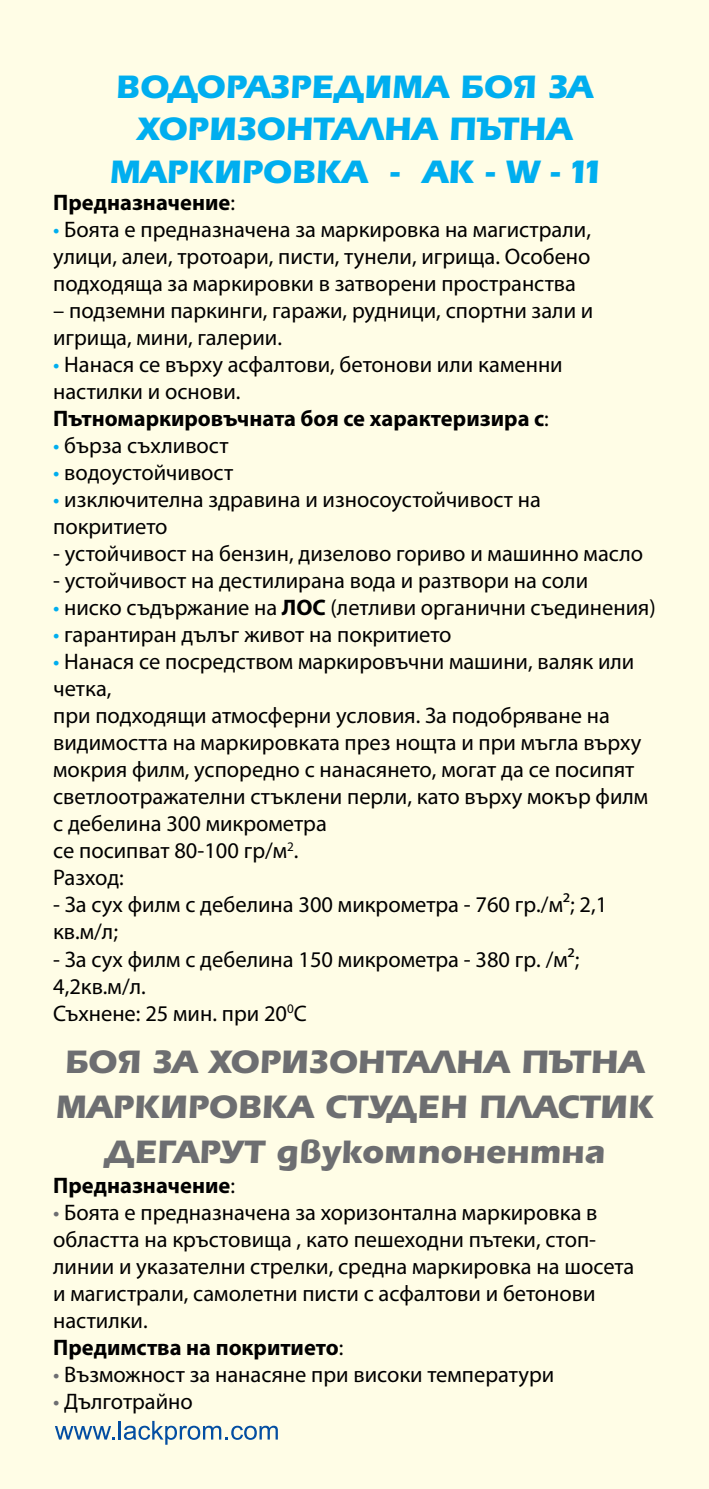
<style>
.page{position:relative;width:709px;height:1489px;background:#fff}
.page>*{position:absolute;margin:0;border:0;box-sizing:border-box;transform-origin:0 0}
.t1{font:35px/45px "Erika BG Bold";color:#6d6e71}
.t2{font:35px "Erika BG Bold";color:#00aeef}
.t3{font:22.5px/27px "Myriad Pro";color:#000}
.t4{font:700 22.5px "Myriad Pro";color:#000}
.s1{font-weight:400}
.s2{color:#00aeef}
.s3{font-weight:700}
.s4{color:#6d6e71}
</style>
<div class="page">
<div style="left:0;top:0;width:709px;height:1488px;background:#fffde6"></div>
<svg style="left:55px;top:1420px;width:223px;height:24px"></svg>
<hr style="left:708px;top:0;width:1px;height:1488px;background:#fff200">
<h1 class="t2" style="left:116px;top:68px;width:51px">Водоразредима</h1>
<h1 class="t2" style="left:460px;top:68px;width:26px">боя</h1>
<h1 class="t2" style="left:547px;top:68px;width:24px">за</h1>
<h1 class="t2" style="left:137px;top:111px;width:27px">хоризонтална</h1>
<h1 class="t2" style="left:449px;top:111px;width:26px">пътна</h1>
<h1 class="t2" style="left:109px;top:153px;width:27px">маркировка</h1>
<h1 class="t2" style="left:390px;top:153px;width:211px">- АК - W - 11</h1>
<p class="t4" style="left:53px;top:188px;width:183px">Предназначение<span class="s1">:</span></p>
<p class="t3" style="left:53px;top:216px;width:539px;text-align:justify"><span class="s2">•</span> Боята е предназначена за маркировка на магистрали, улици, алеи, тротоари, писти, тунели, игрища. Особено подходяща за маркировки в затворени пространства</p>
<p class="t3" style="left:53px;top:297px;width:542px">– подземни паркинги, гаражи, рудници, спортни зали и игрища, мини, галерии.</p>
<p class="t3" style="left:53px;top:351px;width:511px"><span class="s2">•</span> Нанася се върху асфалтови, бетонови или каменни настилки и основи.<br><span class="s3">Пътномаркировъчната боя се характеризира с</span>:</p>
<p class="t3" style="left:53px;top:432px;width:177px"><span class="s2">•</span> бърза съхливост</p>
<p class="t3" style="left:53px;top:459px;width:182px"><span class="s2">•</span> водоустойчивост</p>
<p class="t3" style="left:53px;top:486px;width:489px"><span class="s2">•</span> изключителна здравина и износоустойчивост на покритието</p>
<p class="t3" style="left:53px;top:540px;width:591px">- устойчивост на бензин, дизелово гориво и машинно масло</p>
<p class="t3" style="left:53px;top:567px;width:536px">- устойчивост на дестилирана вода и разтвори на соли</p>
<p class="t3" style="left:53px;top:594px;width:604px"><span class="s2">•</span> ниско съдържание на <span class="s3">ЛОС</span> (летливи органични съединения)</p>
<p class="t3" style="left:53px;top:621px;width:400px"><span class="s2">•</span> гарантиран дълъг живот на покритието</p>
<p class="t3" style="left:53px;top:648px;width:596px"><span class="s2">•</span> Нанася се посредством маркировъчни машини, валяк или четка,<br>при подходящи атмосферни условия. За подобряване на видимостта на маркировката през нощта и при мъгла върху мокрия филм, успоредно с нанасянето, могат да се посипят светлоотражателни стъклени перли, като върху мокър филм с дебелина 300 микрометра<br>се посипват 80-100 гр/м<sup>2</sup>.<br>Разход:</p>
<p class="t3" style="left:53px;top:891px;width:555px">- За сух филм с дебелина 300 микрометра - 760 гр./м²; 2,1 кв.м/л;</p>
<p class="t3" style="left:53px;top:945px;width:528px">- За сух филм с дебелина 150 микрометра - 380 гр. /м²;<br>4,2кв.м/л.<br>Съхнене: 25 мин. при 20<sup>0</sup>С</p>
<h1 class="t1" style="left:65px;top:1039px;width:171px">Боя захоризонтална</h1>
<h1 class="t1" style="left:521px;top:1039px;width:26px">пътна</h1>
<h1 class="t1" style="left:55px;top:1084px;width:27px">маркировка</h1>
<h1 class="t1" style="left:104px;top:1084px;width:551px;text-indent:221px">СТУДЕН ПЛАСТИК<br>ДЕГАРУТ двукомпонентна</h1>
<p class="t4" style="left:53px;top:1170px;width:183px">Предназначение<span class="s1">:</span></p>
<p class="t3" style="left:53px;top:1198px;width:582px"><span class="s4">•</span> Боята е предназначена за хоризонтална маркировка в областта на кръстовища , като пешеходни пътеки, стоп&shy;линии и указателни стрелки, средна маркировка на шосета и магистрали, самолетни писти с асфалтови и бетонови настилки.<br><span class="s3">Предимства на покритието</span>:</p>
<p class="t3" style="left:53px;top:1360px;width:502px"><span class="s4">•</span> Възможност за нанасяне при високи температури</p>
<p class="t3" style="left:53px;top:1387px;width:141px"><span class="s4">•</span> Дълготрайно</p>
</div>
